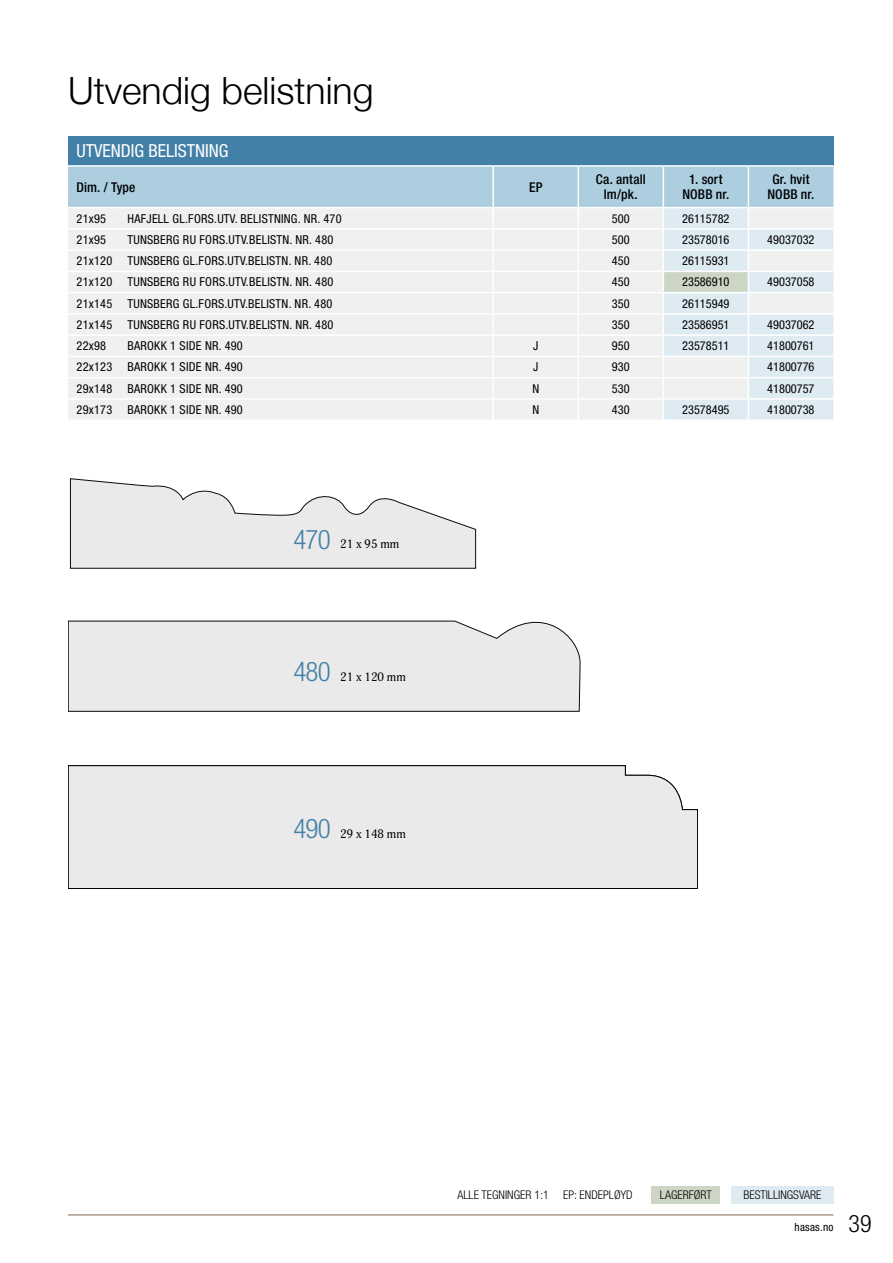
<style>
.page{position:relative;width:893px;height:1263px;background:#fff}
.page>*{position:absolute;margin:0;border:0;box-sizing:border-box;transform-origin:0 0}
.t1{font:300 37.5px "Helvetica Neue";color:#000}
.t2{font:300 condensed 27px "Helvetica Neue LT Pro";letter-spacing:-.03em;color:#4380a7}
.t3{font:condensed 18px "Helvetica Neue LT Pro";color:#fff}
.t4{font:500 condensed 13.5px/15px "Helvetica Neue LT Pro";letter-spacing:.01em;color:#000;text-align:center}
.t5{font:condensed 12.3px "Helvetica Neue LT Pro";letter-spacing:.02em;color:#000}
.t6{font:condensed 12.3px "Helvetica Neue LT Pro";color:#000}
.t7{font:300 condensed 12px "Helvetica Neue LT Pro";color:#000}
.t8{font:12px "Adonis";color:#000}
.t9{font:condensed 11.25px "Helvetica Neue LT Pro";letter-spacing:.02em;color:#000}
.s1{font-weight:300;font-size:24px}
</style>
<div class="page">
<div style="left:652px;top:1186px;width:68px;height:17px;background:#cdd6c4"></div>
<div style="left:731px;top:1186px;width:102px;height:17px;background:#dfebf3"></div>
<hr style="left:68px;top:1214px;width:765px;height:1px;background:#806752">
<div style="left:68px;top:136px;width:765px;height:30px;background:#4380a7"></div>
<hr style="left:68px;top:165px;width:425px;height:2px;background:#fff">
<hr style="left:493px;top:165px;width:85px;height:2px;background:#fff">
<hr style="left:578px;top:165px;width:85px;height:2px;background:#fff">
<hr style="left:663px;top:165px;width:85px;height:2px;background:#fff">
<hr style="left:748px;top:165px;width:85px;height:2px;background:#fff">
<svg style="left:68px;top:166px;width:765px;height:253px"></svg>
<hr style="left:748px;top:398px;width:85px;height:2px;background:#fff">
<svg style="left:70px;top:479px;width:406px;height:90px"></svg>
<div style="left:68px;top:621px;width:512px;height:90px;background:#eaeaea"></div>
<div style="left:68px;top:765px;width:630px;height:124px;background:#eaeaea"></div>
<h1 class="t1" style="left:68px;top:61px;width:307px">Utvendig belistning</h1>
<h3 class="t3" style="left:77px;top:141px;width:154px">UTVENDIG BELISTNING</h3>
<p class="t4" style="left:77px;top:179px;width:60px">Dim. / Type</p>
<p class="t4" style="left:529px;top:179px;width:15px">EP</p>
<p class="t4" style="left:596px;top:172px;width:51px">Ca. antall lm/pk.</p>
<p class="t4" style="left:682px;top:172px;width:49px">1. sort<br>NOBB nr.</p>
<p class="t4" style="left:767px;top:172px;width:49px">Gr. hvit<br>NOBB nr.</p>
<p class="t5" style="left:77px;top:211px;width:31px">21x95</p>
<p class="t5" style="left:128px;top:211px;width:216px">HAFJELL GL.FORS.UTV. BELISTNING. NR. 470</p>
<p class="t5" style="left:612px;top:211px;width:19px">500</p>
<p class="t6" style="left:682px;top:211px;width:49px">26115782</p>
<p class="t5" style="left:77px;top:232px;width:31px">21x95</p>
<p class="t5" style="left:128px;top:232px;width:207px">TUNSBERG RU FORS.UTV.BELISTN. NR. 480</p>
<p class="t5" style="left:612px;top:232px;width:19px">500</p>
<p class="t6" style="left:682px;top:232px;width:49px">23578016</p>
<p class="t6" style="left:767px;top:232px;width:49px">49037032</p>
<p class="t5" style="left:77px;top:254px;width:257px">21x120 TUNSBERG GL.FORS.UTV.BELISTN. NR. 480</p>
<p class="t5" style="left:612px;top:254px;width:19px">450</p>
<p class="t6" style="left:682px;top:254px;width:49px">26115931</p>
<p class="t5" style="left:77px;top:275px;width:258px">21x120 TUNSBERG RU FORS.UTV.BELISTN. NR. 480</p>
<p class="t5" style="left:612px;top:275px;width:19px">450</p>
<p class="t6" style="left:682px;top:275px;width:49px">23586910</p>
<p class="t6" style="left:767px;top:275px;width:49px">49037058</p>
<p class="t5" style="left:77px;top:296px;width:257px">21x145 TUNSBERG GL.FORS.UTV.BELISTN. NR. 480</p>
<p class="t5" style="left:612px;top:296px;width:19px">350</p>
<p class="t6" style="left:682px;top:296px;width:49px">26115949</p>
<p class="t5" style="left:77px;top:317px;width:258px">21x145 TUNSBERG RU FORS.UTV.BELISTN. NR. 480</p>
<p class="t5" style="left:612px;top:317px;width:19px">350</p>
<p class="t6" style="left:682px;top:317px;width:49px">23586951</p>
<p class="t6" style="left:767px;top:317px;width:49px">49037062</p>
<p class="t5" style="left:77px;top:339px;width:31px">22x98</p>
<p class="t5" style="left:128px;top:339px;width:117px">BAROKK 1 SIDE NR. 490</p>
<p class="t5" style="left:533px;top:339px;width:7px">J</p>
<p class="t5" style="left:612px;top:339px;width:19px">950</p>
<p class="t6" style="left:682px;top:339px;width:49px">23578511</p>
<p class="t6" style="left:767px;top:339px;width:49px">41800761</p>
<p class="t5" style="left:77px;top:360px;width:168px">22x123 BAROKK 1 SIDE NR. 490</p>
<p class="t5" style="left:533px;top:360px;width:7px">J</p>
<p class="t5" style="left:612px;top:360px;width:19px">930</p>
<p class="t6" style="left:767px;top:360px;width:49px">41800776</p>
<p class="t5" style="left:77px;top:381px;width:168px">29x148 BAROKK 1 SIDE NR. 490</p>
<p class="t5" style="left:532px;top:381px;width:8px">N</p>
<p class="t5" style="left:612px;top:381px;width:19px">530</p>
<p class="t6" style="left:767px;top:381px;width:49px">41800757</p>
<p class="t5" style="left:77px;top:402px;width:168px">29x173 BAROKK 1 SIDE NR. 490</p>
<p class="t5" style="left:532px;top:402px;width:8px">N</p>
<p class="t5" style="left:612px;top:402px;width:19px">430</p>
<p class="t6" style="left:682px;top:402px;width:49px">23578495</p>
<p class="t6" style="left:767px;top:402px;width:49px">41800738</p>
<h2 class="t2" style="left:293px;top:524px;width:39px">470</h2>
<p class="t8" style="left:340px;top:537px;width:61px">21 x 95 mm</p>
<h2 class="t2" style="left:293px;top:656px;width:39px">480</h2>
<p class="t8" style="left:340px;top:669px;width:67px">21 x 120 mm</p>
<h2 class="t2" style="left:293px;top:813px;width:39px">490</h2>
<p class="t8" style="left:340px;top:826px;width:67px">29 x 148 mm</p>
<p class="t7" style="left:458px;top:1187px;width:176px">ALLE TEGNINGER 1:1 EP: ENDEPLØYD</p>
<p class="t7" style="left:660px;top:1188px;width:53px">LAGERFØRT</p>
<p class="t7" style="left:743px;top:1188px;width:80px">BESTILLINGSVARE</p>
<p class="t9" style="left:795px;top:1220px;width:78px">hasas.no <span class="s1">39</span></p>
</div>
